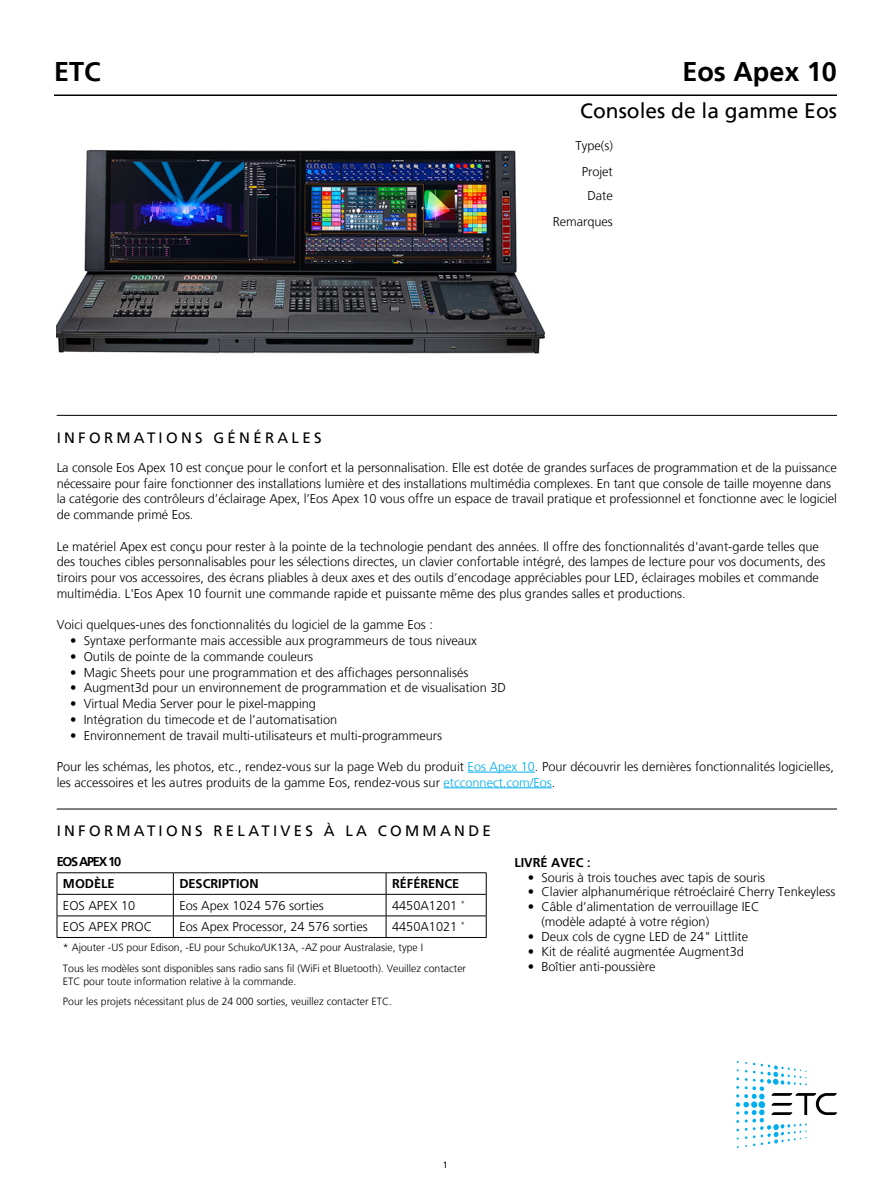
<style>
.page{position:relative;width:891px;height:1188px;background:#fff}
.page>*{position:absolute;margin:0;border:0;box-sizing:border-box;transform-origin:0 0}
.t1{font:700 27px "Frutiger LT";color:#000}
.t2{font:21px "Frutiger LT";color:#000}
.t3{font:15px "Frutiger LT";letter-spacing:.22em;color:#000}
.t4{font:300 12.75px/15.8px "Frutiger LT";color:#000}
.t5{font:700 12.75px "Frutiger LT";color:#000}
.t6{font:700 12.75px/21.9px "Frutiger LT";letter-spacing:-.1em;color:#000;text-align:center}
.t7{font:300 10.5px/20.2px "Frutiger LT";color:#000}
.t8{font:9px "Frutiger LT";color:#000}
.s1{color:#00aeef}
</style>
<div class="page">
<hr style="left:54px;top:94px;width:783px;height:2px;background:#000">
<svg style="left:736px;top:1061px;width:101px;height:87px"></svg>
<hr style="left:57px;top:415px;width:780px;height:1px;background:#000">
<hr style="left:468px;top:772px;width:67px;height:1px;background:#00aeef">
<hr style="left:443px;top:788px;width:109px;height:1px;background:#00aeef">
<hr style="left:57px;top:873px;width:116px;height:1px;background:#000">
<hr style="left:173px;top:873px;width:213px;height:1px;background:#000">
<hr style="left:386px;top:873px;width:101px;height:1px;background:#000">
<hr style="left:57px;top:894px;width:116px;height:1px;background:#000">
<hr style="left:173px;top:894px;width:213px;height:1px;background:#000">
<hr style="left:386px;top:894px;width:101px;height:1px;background:#000">
<hr style="left:57px;top:916px;width:116px;height:1px;background:#000">
<svg style="left:57px;top:873px;width:1px;height:64px"></svg>
<hr style="left:173px;top:916px;width:213px;height:1px;background:#000">
<svg style="left:173px;top:873px;width:1px;height:64px"></svg>
<hr style="left:386px;top:916px;width:101px;height:1px;background:#000">
<svg style="left:386px;top:873px;width:1px;height:64px"></svg>
<svg style="left:486px;top:873px;width:1px;height:64px"></svg>
<hr style="left:57px;top:937px;width:116px;height:1px;background:#000">
<hr style="left:173px;top:937px;width:213px;height:1px;background:#000">
<hr style="left:386px;top:937px;width:101px;height:1px;background:#000">
<hr style="left:57px;top:809px;width:780px;height:1px;background:#000">
<img style="left:57px;top:149px;width:488px;height:205px">
<h1 class="t1" style="left:54px;top:56px;width:48px">ETC</h1>
<h1 class="t1" style="left:682px;top:56px;width:156px">Eos Apex 10</h1>
<h2 class="t2" style="left:580px;top:98px;width:258px">Consoles de la gamme Eos</h2>
<p class="t4" style="left:575px;top:133px;width:39px;line-height:25.7px;text-align:center">Type(s)<br>Projet</p>
<p class="t4" style="left:553px;top:183px;width:62px;line-height:25.7px;text-align:right">Date<br>Remarques</p>
<p class="t3" style="left:57px;top:429px;width:266px">INFORMATIONS GÉNÉRALES</p>
<p class="t4" style="left:57px;top:460px;width:782px">La console Eos Apex 10 est conçue pour le confort et la personnalisation. Elle est dotée de grandes surfaces de programmation et de la puissance nécessaire pour faire fonctionner des installations lumière et des installations multimédia complexes. En tant que console de taille moyenne dans la catégorie des contrôleurs d’éclairage Apex, l’Eos Apex 10 vous offre un espace de travail pratique et professionnel et fonctionne avec le logiciel de commande primé Eos.</p>
<p class="t4" style="left:57px;top:539px;width:770px">Le matériel Apex est conçu pour rester à la pointe de la technologie pendant des années. Il offre des fonctionnalités d'avant-garde telles que des touches cibles personnalisables pour les sélections directes, un clavier confortable intégré, des lampes de lecture pour vos documents, des tiroirs pour vos accessoires, des écrans pliables à deux axes et des outils d’encodage appréciables pour LED, éclairages mobiles et commande multimédia. L'Eos Apex 10 fournit une commande rapide et puissante même des plus grandes salles et productions.</p>
<p class="t4" style="left:57px;top:617px;width:378px">Voici quelques-unes des fonctionnalités du logiciel de la gamme Eos :</p>
<p class="t4" style="left:70px;top:633px;width:408px">• Syntaxe performante mais accessible aux programmeurs de tous niveaux</p>
<p class="t4" style="left:70px;top:649px;width:245px">• Outils de pointe de la commande couleurs</p>
<p class="t4" style="left:70px;top:665px;width:400px">• Magic Sheets pour une programmation et des affichages personnalisés</p>
<p class="t4" style="left:70px;top:680px;width:437px">• Augment3d pour un environnement de programmation et de visualisation 3D</p>
<p class="t4" style="left:70px;top:696px;width:247px">• Virtual Media Server pour le pixel-mapping</p>
<p class="t4" style="left:70px;top:712px;width:269px">• Intégration du timecode et de l’automatisation</p>
<p class="t4" style="left:70px;top:728px;width:373px">• Environnement de travail multi-utilisateurs et multi-programmeurs</p>
<p class="t4" style="left:57px;top:759px;width:779px">Pour les schémas, les photos, etc., rendez-vous sur la page Web du produit <span class="s1">Eos Apex 10</span>. Pour découvrir les dernières fonctionnalités logicielles, les accessoires et les autres produits de la gamme Eos, rendez-vous sur <span class="s1">etcconnect.com/Eos</span>.</p>
<p class="t3" style="left:57px;top:822px;width:436px">INFORMATIONS RELATIVES À LA COMMANDE</p>
<p class="t6" style="left:57px;top:851px;width:66px">Eos Apex 10<br>MODÈLE</p>
<p class="t5" style="left:179px;top:876px;width:81px">DESCRIPTION</p>
<p class="t5" style="left:392px;top:876px;width:69px">RÉFÉRENCE</p>
<p class="t4" style="left:63px;top:898px;width:74px">EOS APEX 10</p>
<p class="t4" style="left:179px;top:898px;width:146px">Eos Apex 1024 576 sorties</p>
<p class="t4" style="left:392px;top:898px;width:74px">4450A1201 <sup>*</sup></p>
<p class="t4" style="left:63px;top:919px;width:91px">EOS APEX PROC</p>
<p class="t4" style="left:179px;top:919px;width:190px">Eos Apex Processor, 24 576 sorties</p>
<p class="t4" style="left:392px;top:919px;width:74px">4450A1021 <sup>*</sup></p>
<p class="t7" style="left:63px;top:938px;width:405px">* Ajouter -US pour Edison, -EU pour Schuko/UK13A, -AZ pour Australasie, type I<br>Tous les modèles sont disponibles sans radio sans fil (WiFi et Bluetooth). Veuillez contacter</p>
<p class="t7" style="left:63px;top:972px;width:331px">ETC pour toute information relative à la commande.<br>Pour les projets nécessitant plus de 24 000 sorties, veuillez contacter ETC.</p>
<p class="t5" style="left:514px;top:855px;width:78px">LIVRÉ AVEC :</p>
<p class="t4" style="left:528px;top:869px;width:239px">• Souris à trois touches avec tapis de souris</p>
<p class="t4" style="left:528px;top:884px;width:309px">• Clavier alphanumérique rétroéclairé Cherry Tenkeyless</p>
<p class="t4" style="left:541px;top:900px;width:220px;line-height:15px;text-indent:-14px">• Câble d’alimentation de verrouillage IEC (modèle adapté à votre région)</p>
<p class="t4" style="left:528px;top:929px;width:222px">• Deux cols de cygne LED de 24" Littlite</p>
<p class="t4" style="left:528px;top:944px;width:218px">• Kit de réalité augmentée Augment3d</p>
<p class="t4" style="left:528px;top:959px;width:129px">• Boîtier anti-poussière</p>
<p class="t8" style="left:443px;top:1159px;width:7px">1</p>
</div>
